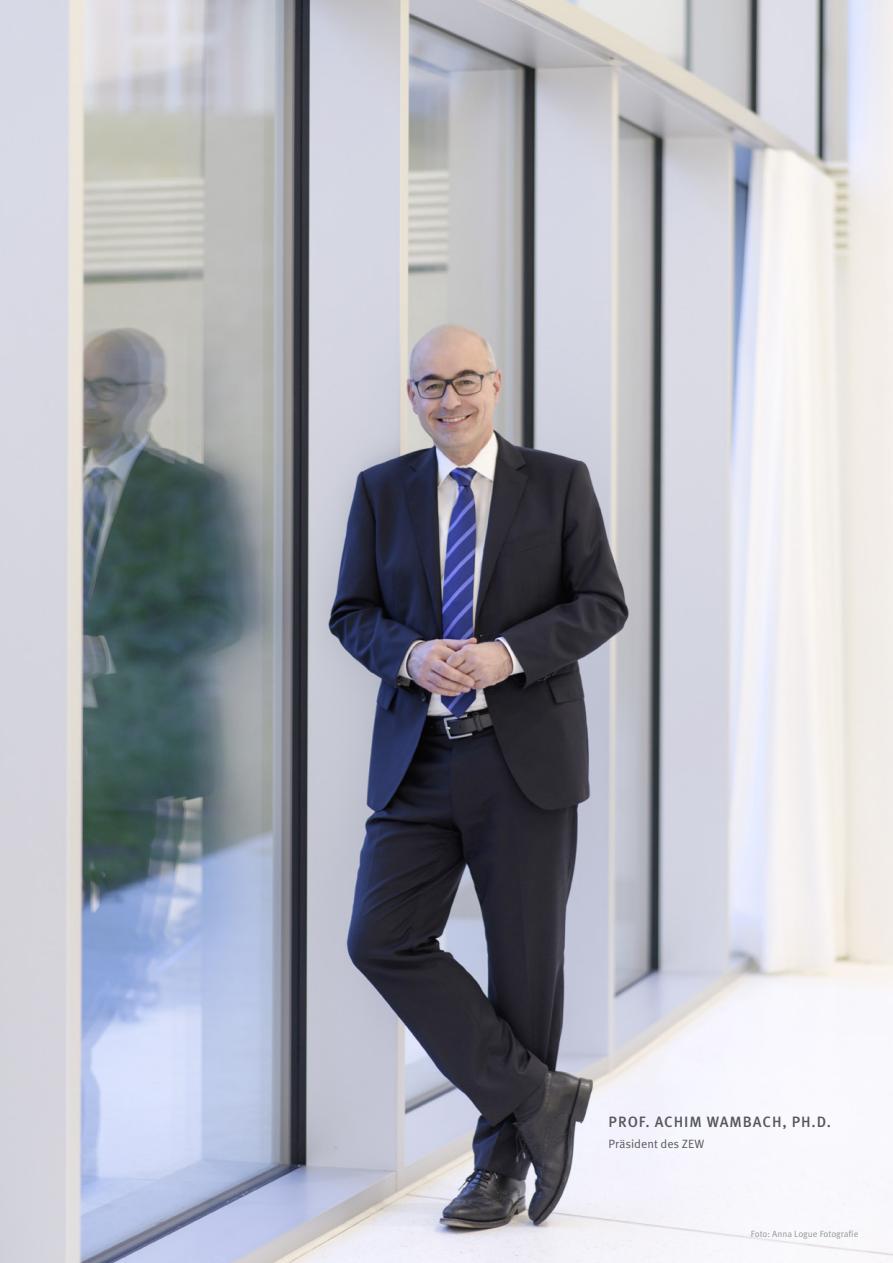
<style>
.page{position:relative;width:893px;height:1263px;background:#fff}
.page>*{position:absolute;margin:0;border:0;box-sizing:border-box;transform-origin:0 0}
.t1{font:500 15px "Meta Pro";letter-spacing:.06em;color:#57585a}
.t2{font:12px "Meta Pro";color:#57585a}
.t3{font:9px "Meta Pro";color:#939598}
</style>
<div class="page">
<img style="left:0;top:0;width:893px;height:1263px">
<h1 class="t1" style="left:609px;top:1112px;width:224px">PROF. ACHIM WAMBACH, PH.D.</h1>
<h2 class="t2" style="left:609px;top:1136px;width:97px">Präsident des ZEW</h2>
<p class="t3" style="left:751px;top:1228px;width:109px">Foto: Anna Logue Fotografie</p>
</div>
